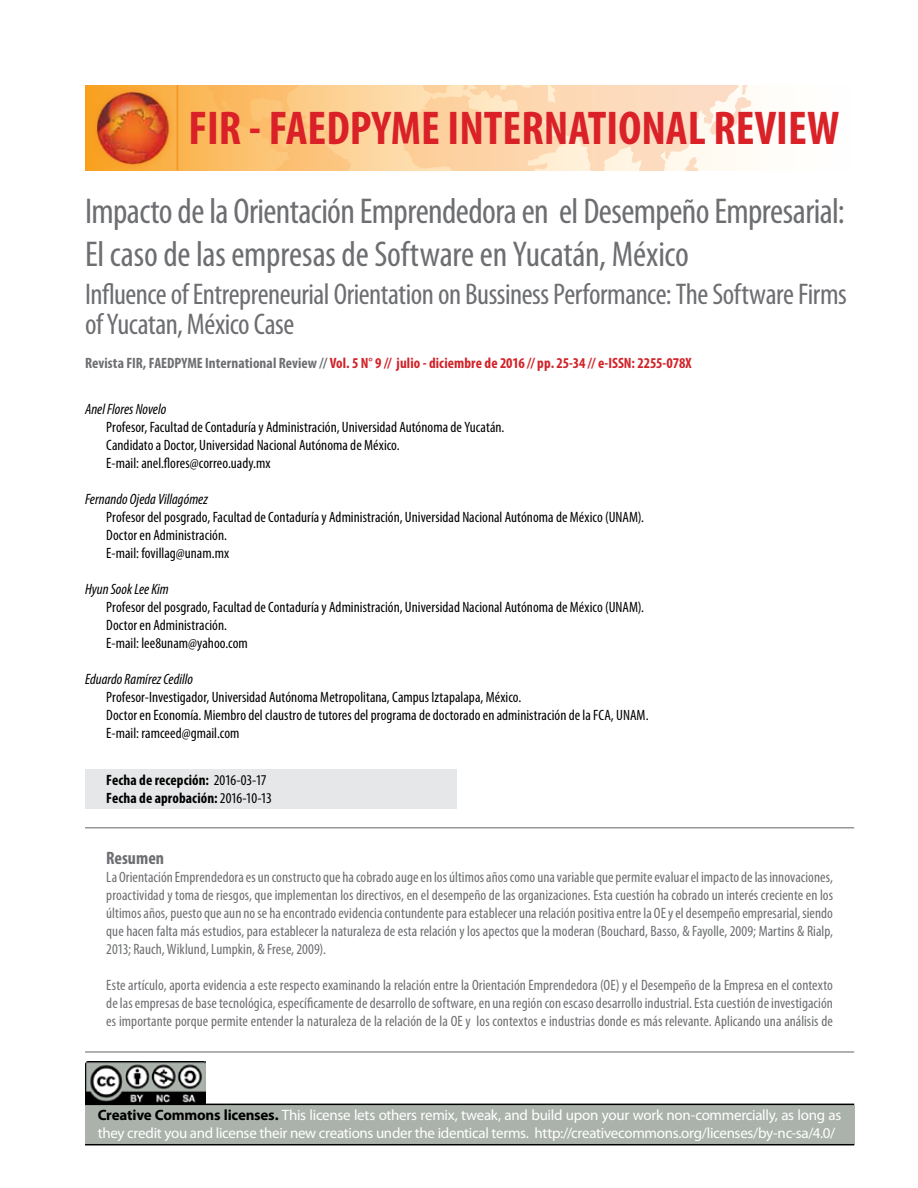
<style>
.page{position:relative;width:918px;height:1188px;background:#fff}
.page>*{position:absolute;margin:0;border:0;box-sizing:border-box;transform-origin:0 0}
.t1{font:700 condensed 47.7px "Myriad Pro";color:#da2128}
.t2{font:condensed 36px/43.2px "Myriad Pro";letter-spacing:-.01em;color:#6d6e71}
.t3{font:condensed 30px/30px "Myriad Pro";letter-spacing:-.015em;color:#6d6e71}
.t4{font:700 condensed 18px "Myriad Pro";color:#6d6e71}
.t5{font:condensed 15px/18px "Myriad Pro";letter-spacing:.005em;color:#6d6e71;text-align:justify}
.t6{font:condensed 15px/18px "Myriad Pro";letter-spacing:.005em;color:#000}
.t7{font:15px/18px "Myriad Pro";letter-spacing:-.02em;color:#fff}
.t8{font:700 condensed 15px "Myriad Pro";letter-spacing:.005em;color:#d2232a}
.t9{font:italic condensed 15px "Myriad Pro";color:#000}
.t10{font:700 condensed 15px/18px "Myriad Pro";letter-spacing:.005em;color:#000}
.s1{color:#6d6e71}
.s2{font-weight:400}
.s3{font-weight:700;color:#000}
</style>
<div class="page">
<div style="left:85px;top:770px;width:372px;height:39px;background:#e6e7e8"></div>
<hr style="left:85px;top:827px;width:769px;height:1px;background:#636466">
<svg style="left:85px;top:85px;width:667px;height:85px;background:#fcd4a3"></svg>
<img style="left:87px;top:85px;width:92px;height:85px">
<hr style="left:177px;top:85px;width:1px;height:85px;background:#f7941e">
<div style="left:85px;top:1105px;width:769px;height:40px;background:#aab2ab"></div>
<hr style="left:85px;top:1052px;width:769px;height:1px;background:#636466">
<img style="left:85px;top:1062px;width:120px;height:42px">
<hr style="left:85px;top:1144px;width:769px;height:1px;background:#000">
<hr style="left:85px;top:1104px;width:769px;height:1px;background:#000">
<h1 class="t1" style="left:188px;top:98px;width:652px">FIR - FAEDPYME INTERNATIONAL REVIEW</h1>
<h2 class="t2" style="left:85px;top:189px;width:761px">Impacto de la Orientación Emprendedora en el Desempeño Empresarial:<br>El caso de las empresas de Software en Yucatán, México</h2>
<h3 class="t3" style="left:85px;top:279px;width:763px">Influence of Entrepreneurial Orientation on Bussiness Performance: The Software Firms of Yucatan, México Case</h3>
<p class="t8" style="left:85px;top:354px;width:608px"><span class="s1">Revista FIR, FAEDPYME International Review //</span> Vol. 5 N° 9 // julio - diciembre de 2016 // pp. 25-34 // e-ISSN: 2255-078X</p>
<p class="t9" style="left:85px;top:400px;width:83px">Anel Flores Novelo</p>
<p class="t6" style="left:106px;top:418px;width:400px">Profesor, Facultad de Contaduría y Administración, Universidad Autónoma de Yucatán.<br>Candidato a Doctor, Universidad Nacional Autónoma de México.<br>E-mail: anel.flores@correo.uady.mx</p>
<p class="t9" style="left:85px;top:490px;width:124px">Fernando Ojeda Villagómez</p>
<p class="t6" style="left:106px;top:508px;width:539px">Profesor del posgrado, Facultad de Contaduría y Administración, Universidad Nacional Autónoma de México (UNAM).<br>Doctor en Administración.<br>E-mail: fovillag@unam.mx</p>
<p class="t9" style="left:85px;top:580px;width:85px">Hyun Sook Lee Kim</p>
<p class="t6" style="left:106px;top:598px;width:539px">Profesor del posgrado, Facultad de Contaduría y Administración, Universidad Nacional Autónoma de México (UNAM).<br>Doctor en Administración.<br>E-mail: lee8unam@yahoo.com</p>
<p class="t9" style="left:85px;top:670px;width:110px">Eduardo Ramírez Cedillo</p>
<p class="t6" style="left:106px;top:688px;width:544px">Profesor-Investigador, Universidad Autónoma Metropolitana, Campus Iztapalapa, México.<br>Doctor en Economía. Miembro del claustro de tutores del programa de doctorado en administración de la FCA, UNAM.<br>E-mail: ramceed@gmail.com</p>
<p class="t10" style="left:106px;top:770px;width:167px">Fecha de recepción: <span class="s2">2016-03-17<br></span>Fecha de aprobación: <span class="s2">2016-10-13</span></p>
<p class="t4" style="left:106px;top:847px;width:59px">Resumen</p>
<p class="t5" style="left:106px;top:868px;width:728px">La Orientación Emprendedora es un constructo que ha cobrado auge en los últimos años como una variable que permite evaluar el impacto de las innovaciones, proactividad y toma de riesgos, que implementan los directivos, en el desempeño de las organizaciones. Esta cuestión ha cobrado un interés creciente en los últimos años, puesto que aun no se ha encontrado evidencia contundente para establecer una relación positiva entre la OE y el desempeño empresarial, siendo que hacen falta más estudios, para establecer la naturaleza de esta relación y los apectos que la moderan (Bouchard, Basso, &amp; Fayolle, 2009; Martins &amp; Rialp, 2013; Rauch, Wiklund, Lumpkin, &amp; Frese, 2009).</p>
<p class="t5" style="left:106px;top:976px;width:728px">Este artículo, aporta evidencia a este respecto examinando la relación entre la Orientación Emprendedora (OE) y el Desempeño de la Empresa en el contexto de las empresas de base tecnológica, específicamente de desarrollo de software, en una región con escaso desarrollo industrial. Esta cuestión de investigación es importante porque permite entender la naturaleza de la relación de la OE y los contextos e industrias donde es más relevante. Aplicando una análisis de</p>
<p class="t7" style="left:98px;top:1106px;width:745px"><span class="s3">Creative Commons licenses.</span> This license lets others remix, tweak, and build upon your work non-commercially, as long as they credit you and license their new creations under the identical terms. http://creativecommons.org/licenses/by-nc-sa/4.0/</p>
</div>
